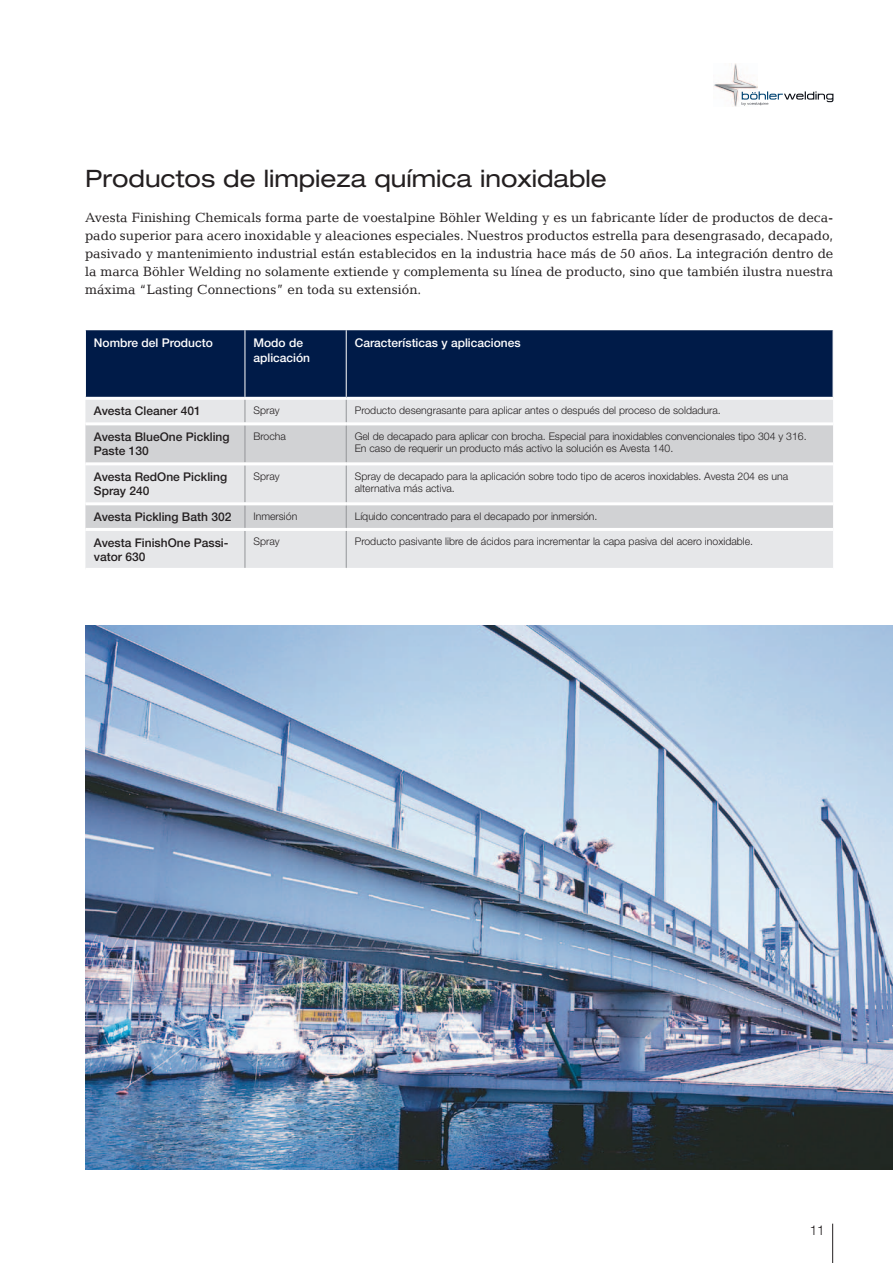
<style>
.page{position:relative;width:893px;height:1263px;background:#fff}
.page>*{position:absolute;margin:0;border:0;box-sizing:border-box;transform-origin:0 0}
.t1{font:expanded 24px "Helvetica Neue LT Pro";color:#231f20}
.t2{font:13.5px/18px "Candida LT";color:#231f20;text-align:justify}
.t3{font:300 13.5px "Helvetica Neue LT Pro";color:#231f20}
.t4{font:500 12px/14.4px "Helvetica Neue LT Pro";color:#231f20}
.t5{font:500 12px/14.4px "Helvetica Neue LT Pro";color:#fff}
.t6{font:300 10.5px/12.6px "Helvetica Neue LT Pro";color:#231f20}
</style>
<div class="page">
<hr style="left:832px;top:1224px;width:1px;height:39px;background:#231f20">
<img style="left:715px;top:64px;width:41px;height:42px">
<svg style="left:742px;top:91px;width:91px;height:14px"></svg>
<img style="left:85px;top:625px;width:808px;height:544px">
<div style="left:86px;top:330px;width:747px;height:67px;background:#001b48"></div>
<div style="left:85px;top:400px;width:748px;height:168px;background:#e6e7e9"></div>
<svg style="left:85px;top:425px;width:748px;height:103px;fill:#d1d2d4"></svg>
<hr style="left:245px;top:330px;width:1px;height:67px;background:#fff">
<hr style="left:346px;top:330px;width:1px;height:67px;background:#fff">
<svg style="left:245px;top:400px;width:1px;height:22px"></svg>
<svg style="left:346px;top:400px;width:1px;height:22px"></svg>
<hr style="left:245px;top:425px;width:1px;height:37px;background:#939598">
<hr style="left:346px;top:425px;width:1px;height:37px;background:#939598">
<hr style="left:245px;top:465px;width:1px;height:37px;background:#939598">
<hr style="left:346px;top:465px;width:1px;height:37px;background:#939598">
<svg style="left:245px;top:505px;width:1px;height:23px"></svg>
<svg style="left:346px;top:505px;width:1px;height:23px"></svg>
<hr style="left:245px;top:531px;width:1px;height:37px;background:#939598">
<hr style="left:346px;top:531px;width:1px;height:37px;background:#939598">
<hr style="left:85px;top:422px;width:160px;height:3px;background:#fff">
<hr style="left:245px;top:422px;width:101px;height:3px;background:#fff">
<hr style="left:346px;top:422px;width:487px;height:3px;background:#fff">
<hr style="left:85px;top:462px;width:160px;height:3px;background:#fff">
<hr style="left:245px;top:462px;width:101px;height:3px;background:#fff">
<hr style="left:346px;top:462px;width:487px;height:3px;background:#fff">
<hr style="left:85px;top:502px;width:160px;height:3px;background:#fff">
<hr style="left:245px;top:502px;width:101px;height:3px;background:#fff">
<hr style="left:346px;top:502px;width:487px;height:3px;background:#fff">
<hr style="left:85px;top:528px;width:160px;height:3px;background:#fff">
<hr style="left:245px;top:528px;width:101px;height:3px;background:#fff">
<hr style="left:346px;top:528px;width:487px;height:3px;background:#fff">
<h1 class="t1" style="left:85px;top:164px;width:523px">Productos de limpieza química inoxidable</h1>
<p class="t2" style="left:85px;top:209px;width:750px">Avesta Finishing Chemicals forma parte de voestalpine Böhler Welding y es un fabricante líder de productos de deca&shy;pado superior para acero inoxidable y aleaciones especiales. Nuestros productos estrella para desengrasado, decapado, pasivado y mantenimiento industrial están establecidos en la industria hace más de 50 años. La integración dentro de la marca Böhler Welding no solamente extiende y complementa su línea de producto, sino que también ilustra nuestra máxima “Lasting Connections” en toda su extensión.</p>
<p class="t5" style="left:94px;top:336px;width:120px">Nombre del Producto</p>
<p class="t5" style="left:253px;top:336px;width:58px">Modo de aplicación</p>
<p class="t5" style="left:355px;top:336px;width:167px">Características y aplicaciones</p>
<p class="t4" style="left:94px;top:404px;width:108px">Avesta Cleaner 401</p>
<p class="t6" style="left:253px;top:404px;width:28px">Spray</p>
<p class="t6" style="left:355px;top:404px;width:368px">Producto desengrasante para aplicar antes o después del proceso de soldadura.</p>
<p class="t4" style="left:94px;top:429px;width:137px">Avesta BlueOne Pickling<br>Paste 130</p>
<p class="t6" style="left:253px;top:430px;width:34px">Brocha</p>
<p class="t6" style="left:355px;top:430px;width:453px">Gel de decapado para aplicar con brocha. Especial para inoxidables convencionales tipo 304 y 316.<br>En caso de requerir un producto más activo la solución es Avesta 140.</p>
<p class="t4" style="left:94px;top:469px;width:135px">Avesta RedOne Pickling<br>Spray 240</p>
<p class="t6" style="left:253px;top:470px;width:28px">Spray</p>
<p class="t6" style="left:355px;top:470px;width:435px">Spray de decapado para la aplicación sobre todo tipo de aceros inoxidables. Avesta 204 es una alternativa más activa.</p>
<p class="t4" style="left:94px;top:509px;width:139px">Avesta Pickling Bath 302</p>
<p class="t6" style="left:253px;top:510px;width:45px">Inmersión</p>
<p class="t6" style="left:355px;top:510px;width:244px">Líquido concentrado para el decapado por inmersión.</p>
<p class="t4" style="left:94px;top:535px;width:136px">Avesta FinishOne Passi&shy;vator 630</p>
<p class="t6" style="left:253px;top:535px;width:28px">Spray</p>
<p class="t6" style="left:355px;top:535px;width:400px">Producto pasivante libre de ácidos para incrementar la capa pasiva del acero inoxidable.</p>
<p class="t3" style="left:810px;top:1222px;width:17px">11</p>
</div>
